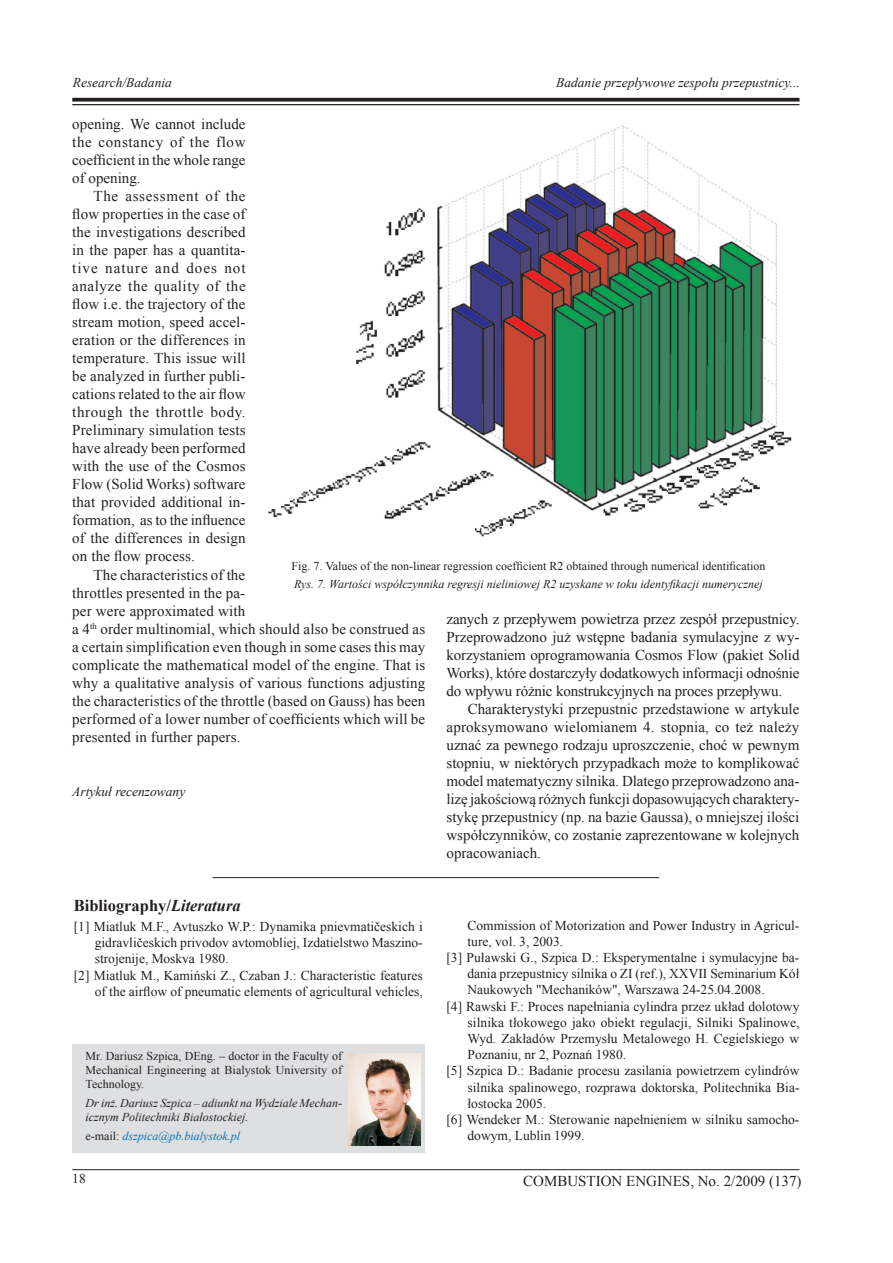
<style>
.page{position:relative;width:893px;height:1263px;background:#fff}
.page>*{position:absolute;margin:0;border:0;box-sizing:border-box;transform-origin:0 0}
.t1{font:700 16.5px "Times New Roman";color:#231f20}
.t2{font:15px/18px "Times New Roman";letter-spacing:.01em;color:#231f20;text-align:justify}
.t3{font:13.5px "Times New Roman";color:#231f20}
.t4{font:italic 13.5px "Times New Roman";color:#231f20}
.t5{font:12px/14.4px "Times New Roman";color:#231f20;text-align:justify}
.t6{font:italic 12px/14.4px "Times New Roman";color:#231f20}
.t7{font:italic 12px "Times New Roman";color:#0072bc}
.s1{font-style:italic}
.s2{font-style:normal;color:#231f20}
</style>
<div class="page">
<svg style="left:72px;top:98px;width:727px;height:4px;background:#3a3738"></svg>
<hr style="left:72px;top:104px;width:727px;height:1px;background:#231f20">
<hr style="left:72px;top:1169px;width:727px;height:1px;background:#231f20">
<div style="left:72px;top:1044px;width:353px;height:108px;background:#dedfe1"></div>
<hr style="left:213px;top:877px;width:446px;height:1px;background:#231f20">
<img style="left:268px;top:125px;width:524px;height:412px">
<img style="left:349px;top:1053px;width:71px;height:92px">
<p class="t4" style="left:73px;top:73px;width:101px">Research/Badania</p>
<p class="t4" style="left:556px;top:73px;width:245px">Badanie przepływowe zespołu przepustnicy...</p>
<p class="t2" style="left:72px;top:115px;width:175px">opening. We cannot include the constancy of the flow coefficient in the whole range of opening.</p>
<p class="t2" style="left:72px;top:187px;width:175px;text-indent:21px">The assessment of the flow properties in the case of the investigations described in the paper has a quantita&shy;tive nature and does not analyze the quality of the flow i.e. the trajectory of the stream motion, speed accel&shy;eration or the differences in temperature. This issue will be analyzed in further publi&shy;cations related to the air flow through the throttle body.<br>Preliminary simulation tests have already been performed with the use of the Cosmos Flow (Solid Works) software that provided additional in&shy;formation, as to the influence of the differences in design on the flow process.</p>
<p class="t2" style="left:72px;top:565px;width:355px;text-align:left;text-indent:21px">The characteristics of the<br>throttles presented in the pa-<br>per were approximated with<br>a 4<sup>th</sup> order multinomial, which should also be construed as a certain simplification even though in some cases this may complicate the mathematical model of the engine. That is why a qualitative analysis of various functions adjusting the characteristics of the throttle (based on Gauss) has been performed of a lower number of coefficients which will be presented in further papers.</p>
<p class="t5" style="left:292px;top:558px;width:475px">Fig. 7. Values of the non-linear regression coefficient R2 obtained through numerical identification</p>
<p class="t6" style="left:294px;top:577px;width:470px">Rys. 7. Wartości współczynnika regresji nieliniowej R2 uzyskane w toku identyfikacji numerycznej</p>
<p class="t2" style="left:446px;top:610px;width:354px">zanych z przepływem powietrza przez zespół przepustnicy.<br>Przeprowadzono już wstępne badania symulacyjne z wy&shy;korzystaniem oprogramowania Cosmos Flow (pakiet Solid Works), które dostarczyły dodatkowych informacji odnośnie do wpływu różnic konstrukcyjnych na proces przepływu.</p>
<p class="t2" style="left:446px;top:700px;width:354px;text-indent:21px">Charakterystyki przepustnic przedstawione w artykule aproksymowano wielomianem 4. stopnia, co też należy uznać za pewnego rodzaju uproszczenie, choć w pewnym stopniu, w niektórych przypadkach może to komplikować model matematyczny silnika. Dlatego przeprowadzono ana&shy;lizę jakościową różnych funkcji dopasowujących charaktery&shy;stykę przepustnicy (np. na bazie Gaussa), o mniejszej ilości współczynników, co zostanie zaprezentowane w kolejnych opracowaniach.</p>
<p class="t4" style="left:72px;top:782px;width:115px">Artykuł recenzowany</p>
<p class="t1" style="left:74px;top:894px;width:168px">Bibliography/<span class="s1">Literatura</span></p>
<p class="t3" style="left:74px;top:917px;width:350px">[1] Miatluk M.F., Avtuszko W.P.: Dynamika pnievmatičeskich i</p>
<p class="t3" style="left:95px;top:934px;width:329px">gidravličeskich privodov avtomobliej, Izdatielstwo Maszino-</p>
<p class="t3" style="left:95px;top:950px;width:135px">strojenije, Моskvа 1980.</p>
<p class="t3" style="left:74px;top:966px;width:350px">[2] Miatluk M., Kamiński Z., Czaban J.: Characteristic features</p>
<p class="t3" style="left:95px;top:982px;width:330px">of the airflow of pneumatic elements of agricultural vehicles,</p>
<p class="t5" style="left:86px;top:1048px;width:258px">Mr. Dariusz Szpica, DEng. – doctor in the Faculty of Mechanical Engineering at Bialystok University of Technology.</p>
<p class="t6" style="left:86px;top:1095px;width:258px">Dr inż. Dariusz Szpica – adiunkt na Wydziale Mechan&shy;icznym Politechniki Białostockiej.</p>
<p class="t7" style="left:86px;top:1128px;width:156px"><span class="s2">e-mail:</span> dszpica@pb.bialystok.pl</p>
<p class="t3" style="left:467px;top:916px;width:333px">Commission of Motorization and Power Industry in Agricul-</p>
<p class="t3" style="left:467px;top:932px;width:97px">ture, vol. 3, 2003.</p>
<p class="t3" style="left:446px;top:948px;width:354px">[3] Puławski G., Szpica D.: Eksperymentalne i symulacyjne ba-</p>
<p class="t3" style="left:467px;top:964px;width:333px">dania przepustnicy silnika o ZI (ref.), XXVII Seminarium Kół</p>
<p class="t3" style="left:467px;top:981px;width:299px">Naukowych "Mechaników", Warszawa 24-25.04.2008.</p>
<p class="t3" style="left:446px;top:997px;width:354px">[4] Rawski F.: Proces napełniania cylindra przez układ dolotowy</p>
<p class="t3" style="left:467px;top:1013px;width:334px">silnika tłokowego jako obiekt regulacji, Silniki Spalinowe,</p>
<p class="t3" style="left:467px;top:1029px;width:333px">Wyd. Zakładów Przemysłu Metalowego H. Cegielskiego w</p>
<p class="t3" style="left:467px;top:1045px;width:160px">Poznaniu, nr 2, Poznań 1980.</p>
<p class="t3" style="left:446px;top:1062px;width:354px">[5] Szpica D.: Badanie procesu zasilania powietrzem cylindrów</p>
<p class="t3" style="left:467px;top:1078px;width:334px">silnika spalinowego, rozprawa doktorska, Politechnika Bia-</p>
<p class="t3" style="left:467px;top:1094px;width:80px">łostocka 2005.</p>
<p class="t3" style="left:446px;top:1110px;width:354px">[6] Wendeker M.: Sterowanie napełnieniem w silniku samocho-</p>
<p class="t3" style="left:467px;top:1126px;width:119px">dowym, Lublin 1999.</p>
<p class="t3" style="left:72px;top:1169px;width:15px">18</p>
<p class="t2" style="left:523px;top:1171px;width:280px">COMBUSTION ENGINES, No. 2/2009 (137)</p>
</div>
